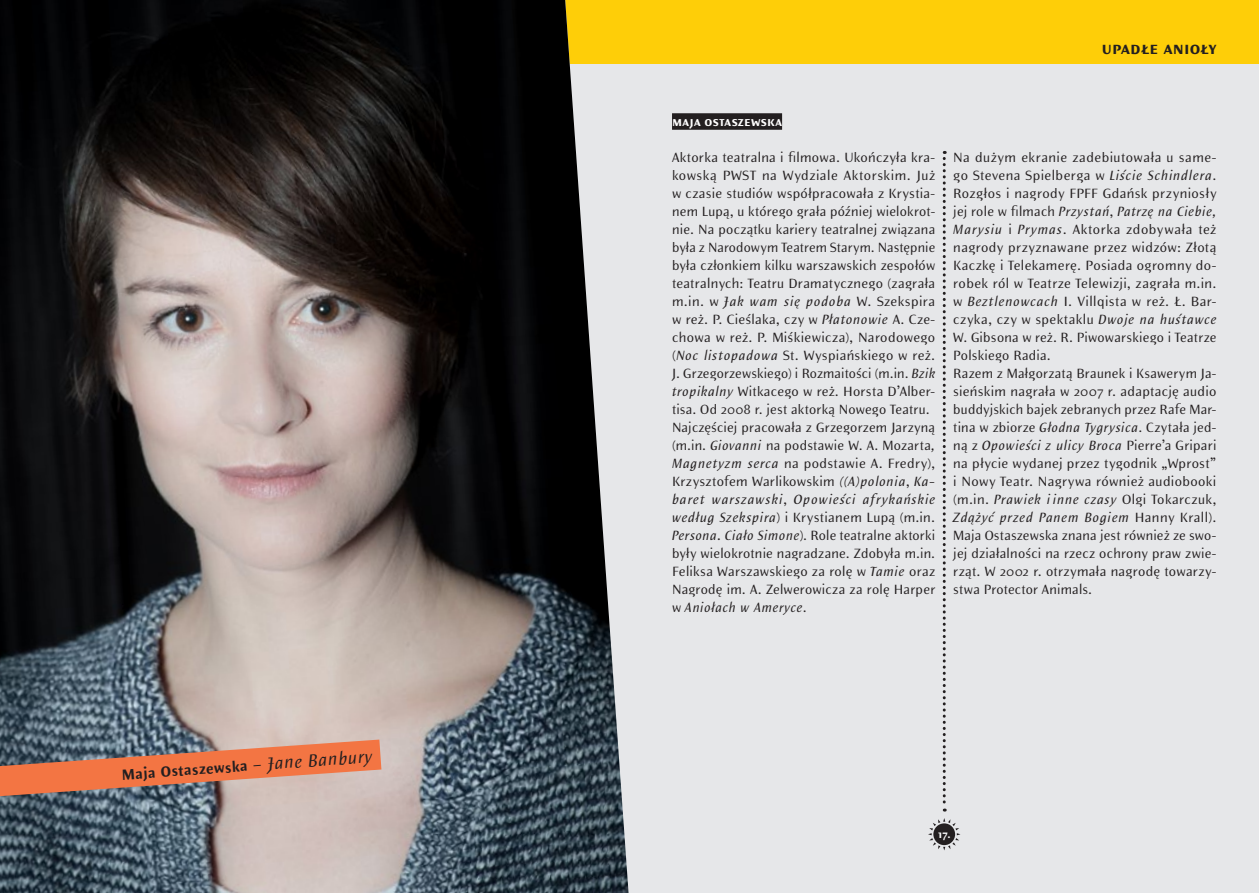
<style>
.page{position:relative;width:1259px;height:893px;background:#fff}
.page>*{position:absolute;margin:0;border:0;box-sizing:border-box;transform-origin:0 0}
.t1{font:700 18px "Elemental Sans Pro";letter-spacing:.015em;color:#231f20}
.t2{font:700 15px "Elemental Sans Pro";color:#231f20}
.t3{font:13.5px/18px "Elemental Sans Pro";letter-spacing:.03em;color:#231f20}
.t4{font:700 13.5px "Elemental Sans Pro";letter-spacing:.025em;color:#fff}
.t5{font:700 11.25px "Elemental Sans Pro";color:#fff}
.s1{font-weight:400;font-style:italic;font-size:18px}
.s2{font-style:italic}
</style>
<div class="page">
<div style="left:629px;top:64px;width:630px;height:829px;background:#e6e7e9"></div>
<div style="left:629px;top:0;width:630px;height:64px;background:#fece08"></div>
<svg style="left:928px;top:818px;width:32px;height:32px"></svg>
<svg style="left:942px;top:151px;width:3px;height:661px"></svg>
<img style="left:0;top:0;width:628px;height:893px">
<div style="left:672px;top:113px;width:110px;height:17px;background:#231f20"></div>
<svg style="left:0;top:740px;width:381px;height:56px"></svg>
<p class="t2" style="left:121px;top:765px;width:252px;rotate:-4deg">Maja Ostaszewska <span class="s1">– Jane Banbury</span></p>
<h1 class="t1" style="left:1101px;top:37px;width:116px">upadłe anioły</h1>
<p class="t4" style="left:672px;top:113px;width:112px">maja ostaszewska</p>
<p class="t3" style="left:672px;top:148px;width:265px">Aktorka teatralna i filmowa. Ukończyła kra&shy;kowską PWST na Wydziale Aktorskim. Już w czasie studiów współpracowała z Krystia&shy;nem Lupą, u którego grała później wielokrot&shy;nie. Na początku kariery teatralnej związana była z Narodowym Teatrem Starym. Następnie była członkiem kilku warszawskich zespołów teatralnych: Teatru Dramatycznego (zagrała m.in. w <span class="s2">Jak wam się podoba</span> W. Szekspira w reż. P. Cieślaka, czy w <span class="s2">Płatonowie</span> A. Cze&shy;chowa w reż. P. Miśkiewicza), Narodowego (<span class="s2">Noc listopadowa</span> St. Wyspiańskiego w reż.<br>J. Grzegorzewskiego) i Rozmaitości (m.in. <span class="s2">Bzik tropikalny</span> Witkacego w reż. Horsta D’Alber&shy;tisa. Od 2008 r. jest aktorką Nowego Teatru.<br>Najczęściej pracowała z Grzegorzem Jarzyną (m.in. <span class="s2">Giovanni</span> na podstawie W. A. Mozarta<span class="s2">, Magnetyzm serca</span> na podstawie A. Fredry), Krzysztofem Warlikowskim <span class="s2">((A)polonia</span>, <span class="s2">Ka&shy;baret warszawski</span>, <span class="s2">Opowieści afrykańskie według Szekspira</span>) i Krystianem Lupą (m.in.<br><span class="s2">Persona. Ciało Simone</span>). Role teatralne aktorki były wielokrotnie nagradzane. Zdobyła m.in.<br>Feliksa Warszawskiego za rolę w <span class="s2">Tamie</span> oraz Nagrodę im. A. Zelwerowicza za rolę Harper w <span class="s2">Aniołach w Ameryce</span>.</p>
<p class="t3" style="left:953px;top:148px;width:265px">Na dużym ekranie zadebiutowała u same&shy;go Stevena Spielberga w <span class="s2">Liście Schindlera</span>.<br>Rozgłos i nagrody FPFF Gdańsk przyniosły jej role w filmach <span class="s2">Przystań</span>, <span class="s2">Patrzę na Ciebie, Marysiu</span> i <span class="s2">Prymas</span>. Aktorka zdobywała też nagrody przyznawane przez widzów: Złotą Kaczkę i Telekamerę. Posiada ogromny do&shy;robek ról w Teatrze Telewizji, zagrała m.in. w <span class="s2">Beztlenowcach</span> I. Villqista w reż. Ł. Bar&shy;czyka, czy w spektaklu <span class="s2">Dwoje na huśtawce </span>W. Gibsona w reż. R. Piwowarskiego i Teatrze Polskiego Radia.<br>Razem z Małgorzatą Braunek i Ksawerym Ja&shy;sieńskim nagrała w 2007 r. adaptację audio buddyjskich bajek zebranych przez Rafe Mar&shy;tina w zbiorze <span class="s2">Głodna Tygrysica</span>. Czytała jed&shy;ną z <span class="s2">Opowieści z ulicy Broca</span> Pierre’a Gripari na płycie wydanej przez tygodnik „Wprost” i Nowy Teatr. Nagrywa również audiobooki (m.in. <span class="s2">Prawiek i inne czasy</span> Olgi Tokarczuk, <span class="s2">Zdążyć przed Panem Bogiem</span> Hanny Krall).<br>Maja Ostaszewska znana jest również ze swo&shy;jej działalności na rzecz ochrony praw zwie&shy;rząt. W 2002 r. otrzymała nagrodę towarzy&shy;stwa Protector Animals.</p>
<p class="t5" style="left:938px;top:827px;width:14px">17.</p>
</div>
